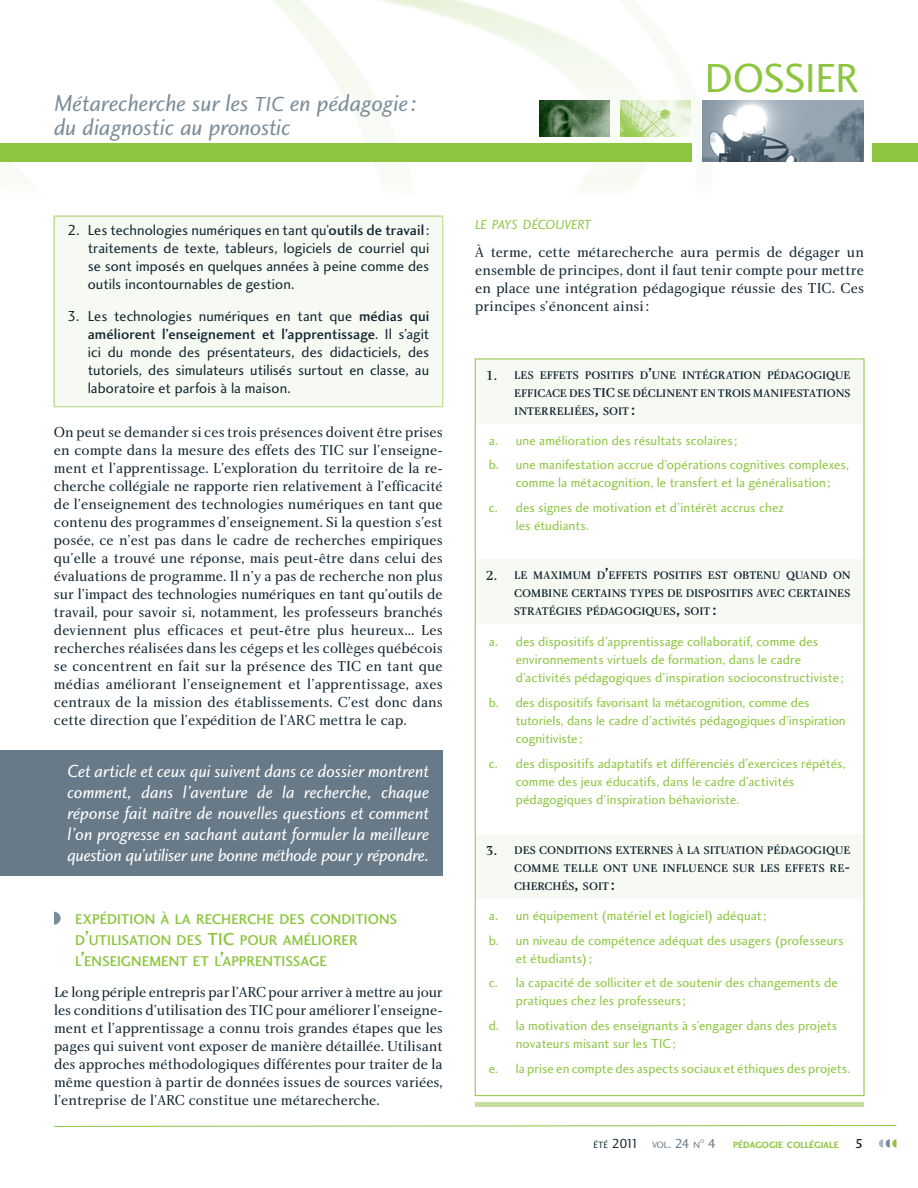
<style>
.page{position:relative;width:918px;height:1188px;background:#fff}
.page>*{position:absolute;margin:0;border:0;box-sizing:border-box;transform-origin:0 0}
.t1{font:42px "Charlotte Sans Book Plain";letter-spacing:-.015em;color:#8cc63f}
.t2{font:24px/24px "Charlotte Sans Book Italic Plain";color:#7c8d9a}
.t3{font:18px/21px "Charlotte Sans Book Italic Plain";letter-spacing:-.015em;color:#fff;text-align:justify}
.t4{font:15px/18px "Charlotte Book Plain";color:#142733;text-align:justify}
.t5{font:15px/18px "Charlotte Sans Book Plain";letter-spacing:.005em;color:#142733;text-align:justify}
.t6{font:15px "Charlotte Sans Medium Plain";letter-spacing:.005em;color:#142733}
.t7{font:14.7px/21px "Charlotte Sans Medium Plain";color:#8cc63f}
.t8{font:13.65px "Charlotte Sans Book Italic Plain";letter-spacing:-.03em;color:#8cc63f}
.t9{font:13.5px/24.8px "Charlotte Sans Book Plain";letter-spacing:.005em;color:#8cc63f}
.t10{font:13.5px "Charlotte Sans Book Plain";letter-spacing:-.11em;color:#142733}
.t11{font:13.5px "Charlotte Medium Plain";color:#142733}
.t12{font:13.5px "Charlotte Sans Book Plain";color:#687a88}
.t13{font:11.55px/18px "Charlotte Medium Plain";letter-spacing:.01em;color:#142733;text-align:justify}
.t14{font:9.45px "Charlotte Sans Bold Plain";color:#8cc63f}
.t15{font:5.55px "Charlotte Sans Book Plain";color:#687a88}
.s1{font-size:21px}
.s2{font-family:"Charlotte Sans Medium Plain"}
.s3{font-family:"Charlotte Sans Book Plain"}
.s4{font-size:18px}
.s5{font-size:16.5px}
.s6{font-size:13.5px}
.s7{font-size:9.45px}
.s8{font-size:9.45px;color:#687a88}
.s9{color:#687a88}
.s10{font-family:"Charlotte Sans Medium Plain";font-size:13.5px;color:#142733}
</style>
<div class="page">
<img style="left:0;top:0;width:918px;height:188px">
<div style="left:54px;top:216px;width:389px;height:191px;background:#f7faf2"></div>
<img style="left:702px;top:101px;width:162px;height:61px">
<img style="left:620px;top:101px;width:71px;height:36px">
<img style="left:540px;top:101px;width:70px;height:36px">
<svg style="left:54px;top:912px;width:7px;height:13px"></svg>
<div style="left:0;top:750px;width:443px;height:126px;background:#687a88"></div>
<div style="left:475px;top:359px;width:389px;height:65px;background:#f7faf2"></div>
<div style="left:475px;top:559px;width:389px;height:65px;background:#f7faf2"></div>
<div style="left:475px;top:834px;width:389px;height:65px;background:#f7faf2"></div>
<hr style="left:475px;top:1103px;width:389px;height:4px;background:#c4df9b">
<svg style="left:879px;top:1139px;width:17px;height:9px"></svg>
<svg style="left:54px;top:1125px;width:843px;height:2px;background:#c4e19e"></svg>
<div style="left:872px;top:144px;width:46px;height:18px;background:#8cc63f"></div>
<div style="left:0;top:144px;width:691px;height:18px;background:#8cc63f"></div>
<h2 class="t2" style="left:54px;top:93px;width:365px">Métarecherche sur les <span class="s1">TIC</span> en pédagogie : du diagnostic au pronostic</h2>
<p class="t5" style="left:88px;top:222px;width:343px;text-indent:-20px">2. Les technologies numériques en tant qu’<span class="s2">outils de travail</span> : traitements de texte, tableurs, logiciels de courriel qui se sont imposés en quelques années à peine comme des outils incontournables de gestion.</p>
<p class="t5" style="left:68px;top:308px;width:363px">3. Les technologies numériques en tant que <span class="s2">médias qui</span></p>
<p class="t6" style="left:88px;top:328px;width:343px">améliorent l’enseignement et l’apprentissage<span class="s3">. Il s’agit</span></p>
<p class="t5" style="left:88px;top:344px;width:343px">ici du monde des présentateurs, des didacticiels, des tutoriels, des simulateurs utilisés surtout en classe, au laboratoire et parfois à la maison.</p>
<p class="t4" style="left:54px;top:424px;width:390px">On peut se demander si ces trois présences doivent être prises en compte dans la mesure des effets des TIC sur l’enseigne&shy;ment et l’apprentissage. L’exploration du territoire de la re&shy;cherche collégiale ne rapporte rien relativement à l’efficacité de l’enseignement des technologies numériques en tant que contenu des programmes d’enseignement. Si la question s’est posée, ce n’est pas dans le cadre de recherches empiriques qu’elle a trouvé une réponse, mais peut-être dans celui des évaluations de programme. Il n’y a pas de recherche non plus sur l’impact des technologies numériques en tant qu’outils de travail, pour savoir si, notamment, les professeurs branchés deviennent plus efficaces et peut-être plus heureux... Les recherches réalisées dans les cégeps et les collèges québécois se concentrent en fait sur la présence des TIC en tant que médias améliorant l’enseignement et l’apprentissage, axes centraux de la mission des établissements. C’est donc dans cette direction que l’expédition de l’ARC mettra le cap.</p>
<p class="t3" style="left:68px;top:762px;width:363px">Cet article et ceux qui suivent dans ce dossier montrent comment, dans l’aventure de la recherche, chaque réponse fait naître de nouvelles questions et comment l’on progresse en sachant autant formuler la meilleure question qu’utiliser une bonne méthode pour y répondre.</p>
<p class="t7" style="left:75px;top:910px;width:324px">EXPÉDITION À LA RECHERCHE DES CONDITIONS<br>D<span class="s1">’</span>UTILISATION DES <span class="s4">TIC</span> POUR AMÉLIORER<br>L<span class="s1">’</span>ENSEIGNEMENT ET L<span class="s1">’</span>APPRENTISSAGE</p>
<p class="t4" style="left:54px;top:985px;width:390px">Le long périple entrepris par l’ARC pour arriver à mettre au jour les conditions d’utilisation des TIC pour améliorer l’enseigne&shy;ment et l’apprentissage a connu trois grandes étapes que les pages qui suivent vont exposer de manière détaillée. Utilisant des approches méthodologiques différentes pour traiter de la même question à partir de données issues de sources variées, l’entreprise de l’ARC constitue une métarecherche.</p>
<h1 class="t1" style="left:705px;top:62px;width:156px">DOSSIER</h1>
<p class="t8" style="left:475px;top:219px;width:118px">LE PAYS DÉCOUVERT</p>
<p class="t4" style="left:475px;top:245px;width:390px">À terme, cette métarecherche aura permis de dégager un ensemble de principes, dont il faut tenir compte pour mettre en place une intégration pédagogique réussie des TIC. Ces principes s’énoncent ainsi :</p>
<p class="t11" style="left:486px;top:370px;width:13px">1.</p>
<p class="t13" style="left:514px;top:367px;width:338px">LES EFFETS POSITIFS D<span class="s5">’</span>UNE INTÉGRATION PÉDAGOGIQUE EFFICACE DES <span class="s6">TIC</span> SE DÉCLINENT EN TROIS MANIFESTATIONS INTERRELIÉES<span class="s5">,</span> SOIT <span class="s5">:</span></p>
<p class="t9" style="left:489px;top:429px;width:362px">a. une amélioration des résultats scolaires ;<br>b. une manifestation accrue d’opérations cognitives complexes,</p>
<p class="t9" style="left:489px;top:472px;width:343px;text-indent:27px">comme la métacognition, le transfert et la généralisation ; c. des signes de motivation et d’intérêt accrus chez</p>
<p class="t9" style="left:516px;top:515px;width:75px">les étudiants.</p>
<p class="t13" style="left:514px;top:567px;width:338px">LE MAXIMUM D<span class="s5">’</span>EFFETS POSITIFS EST OBTENU QUAND ON COMBINE CERTAINS TYPES DE DISPOSITIFS AVEC CERTAINES STRATÉGIES PÉDAGOGIQUES<span class="s5">,</span> SOIT <span class="s5">:</span></p>
<p class="t11" style="left:486px;top:570px;width:13px">2.</p>
<p class="t9" style="left:516px;top:634px;width:330px;line-height:18px;text-indent:-27px">a. des dispositifs d’apprentissage collaboratif, comme des environnements virtuels de formation, dans le cadre d’activités pédagogiques d’inspiration socioconstructiviste ;</p>
<p class="t9" style="left:516px;top:695px;width:332px;line-height:18px;text-indent:-27px">b. des dispositifs favorisant la métacognition, comme des tutoriels, dans le cadre d’activités pédagogiques d’inspiration cognitiviste ;</p>
<p class="t9" style="left:516px;top:756px;width:331px;line-height:18px;text-indent:-27px">c. des dispositifs adaptatifs et différenciés d’exercices répétés, comme des jeux éducatifs, dans le cadre d’activités pédagogiques d’inspiration béhavioriste.</p>
<p class="t11" style="left:486px;top:845px;width:13px">3.</p>
<p class="t13" style="left:514px;top:842px;width:338px">DES CONDITIONS EXTERNES À LA SITUATION PÉDAGOGIQUE COMME TELLE ONT UNE INFLUENCE SUR LES EFFETS RE<span class="s5">-</span>CHERCHÉS<span class="s5">,</span> SOIT <span class="s5">:</span></p>
<p class="t9" style="left:489px;top:904px;width:356px">a. un équipement (matériel et logiciel) adéquat ;<br>b. un niveau de compétence adéquat des usagers (professeurs</p>
<p class="t9" style="left:489px;top:947px;width:351px;text-indent:27px">et étudiants) ;<br>c. la capacité de solliciter et de soutenir des changements de</p>
<p class="t9" style="left:489px;top:990px;width:350px;text-indent:27px">pratiques chez les professeurs ;<br>d. la motivation des enseignants à s’engager dans des projets</p>
<p class="t9" style="left:489px;top:1032px;width:363px;text-indent:27px">novateurs misant sur les TIC ;<br>e. la prise en compte des aspects sociaux et éthiques des projets.</p>
<p class="t10" style="left:594px;top:1138px;width:108px"><span class="s7">ÉTÉ</span> 2011 <span class="s8">VOL</span><span class="s9">. 24</span> <span class="s8">N</span></p>
<p class="t15" style="left:700px;top:1139px;width:6px">O</p>
<p class="t12" style="left:708px;top:1138px;width:10px">4</p>
<p class="t14" style="left:733px;top:1141px;width:132px">PÉDAGOGIE COLLÉGIALE <span class="s10">5</span></p>
</div>
